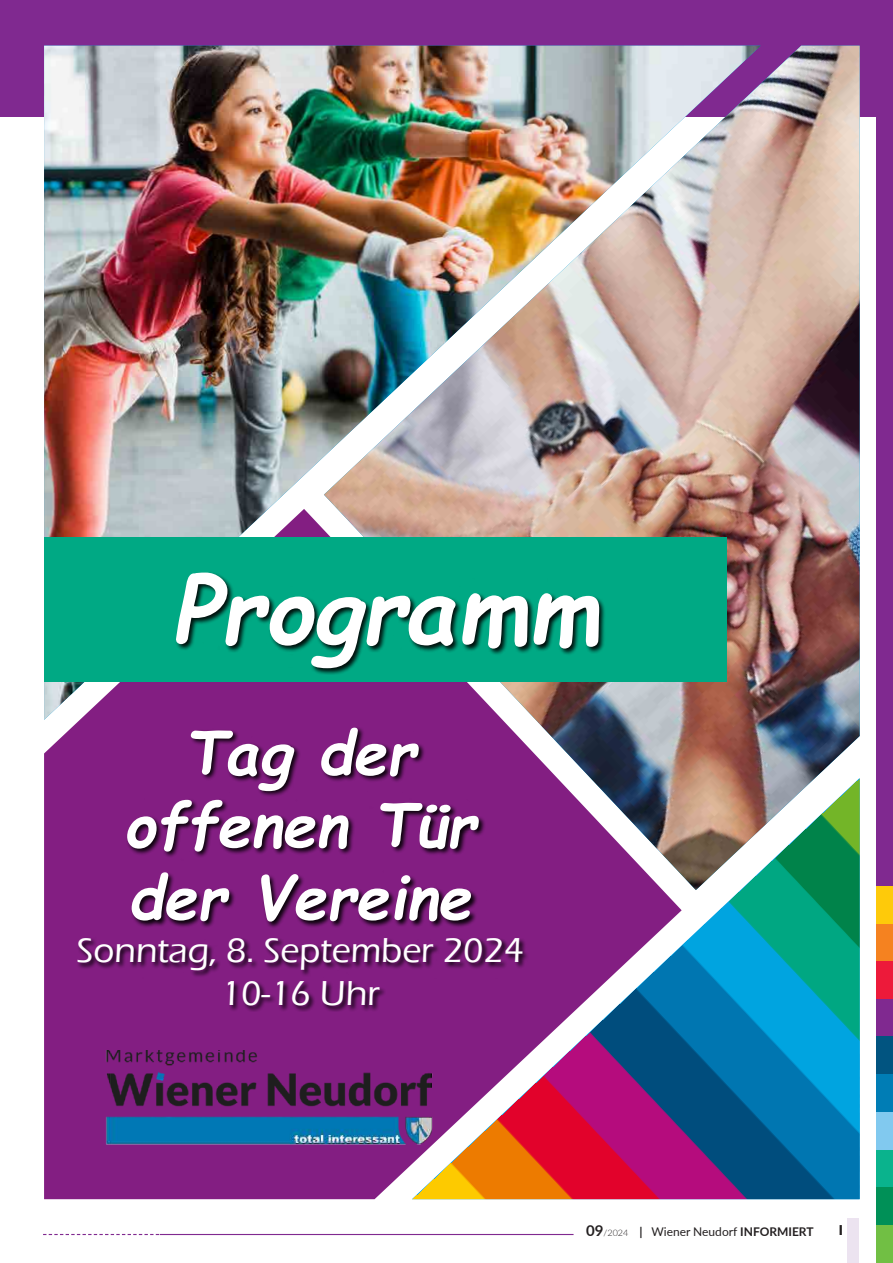
<style>
.page{position:relative;width:893px;height:1263px;background:#fff}
.page>*{position:absolute;margin:0;border:0;box-sizing:border-box;transform-origin:0 0}
.t1{font:italic 700 91.8px "Comic Sans MS";color:#fff}
.t2{font:900 66px "Lato";color:#ece3f0}
.t3{font:italic 700 60.3px/72.3px "Comic Sans MS";color:#fff;text-align:center}
.t4{font:500 35.55px/42.8px "Eras ITC";color:#fff;text-align:center}
.t5{font:900 13.5px "Lato";color:#231f20}
.t6{font:12px "Lato";color:#231f20}
.s1{font-weight:700;font-size:15px}
.s2{font-weight:300;font-size:9px}
.s3{font-weight:700}
</style>
<div class="page">
<div style="left:876px;top:0;width:17px;height:886px;background:#802990"></div>
<div style="left:876px;top:923px;width:17px;height:38px;background:#f58220"></div>
<div style="left:876px;top:886px;width:17px;height:37px;background:#feca0a"></div>
<div style="left:876px;top:961px;width:17px;height:38px;background:#ed1a3a"></div>
<div style="left:876px;top:999px;width:17px;height:37px;background:#802990"></div>
<div style="left:876px;top:1036px;width:17px;height:38px;background:#015480"></div>
<div style="left:876px;top:1074px;width:17px;height:38px;background:#007db5"></div>
<div style="left:876px;top:1112px;width:17px;height:38px;background:#81c9ef"></div>
<div style="left:876px;top:1150px;width:17px;height:37px;background:#0ab38d"></div>
<div style="left:876px;top:1187px;width:17px;height:38px;background:#009057"></div>
<div style="left:876px;top:1225px;width:17px;height:38px;background:#71bf44"></div>
<hr style="left:160px;top:1234px;width:414px;height:1px;background:#802990">
<svg style="left:43px;top:1234px;width:116px;height:1px"></svg>
<div style="left:0;top:0;width:893px;height:116px;background:#802990"></div>
<div style="left:44px;top:720px;width:368px;height:479px;background:#831e82"></div>
<img style="left:324px;top:46px;width:536px;height:732px">
<img style="left:412px;top:778px;width:448px;height:421px">
<img style="left:44px;top:46px;width:717px;height:674px">
<div style="left:76px;top:726px;width:453px;height:286px;background:#000;opacity:.9"></div>
<img style="left:95px;top:1050px;width:349px;height:107px">
<div style="left:44px;top:538px;width:683px;height:144px;background:#00a984"></div>
<div style="left:175px;top:571px;width:431px;height:104px;background:#000;opacity:.9"></div>
<h1 class="t1" style="left:172px;top:542px;width:429px">Programm</h1>
<h3 class="t3" style="left:124px;top:714px;width:353px">Tag der offenen Tür der Vereine</h3>
<h3 class="t4" style="left:77px;top:929px;width:449px">Sonntag, 8. September 2024<br>10-16 Uhr</h3>
<h2 class="t2" style="left:842px;top:1193px;width:22px">I</h2>
<p class="t6" style="left:586px;top:1223px;width:229px"><span class="s1">09</span><span class="s2">/2024</span> <span class="s3">|</span> Wiener Neudorf <span class="s3">INFORMIERT</span></p>
<p class="t5" style="left:839px;top:1219px;width:6px">I</p>
</div>
